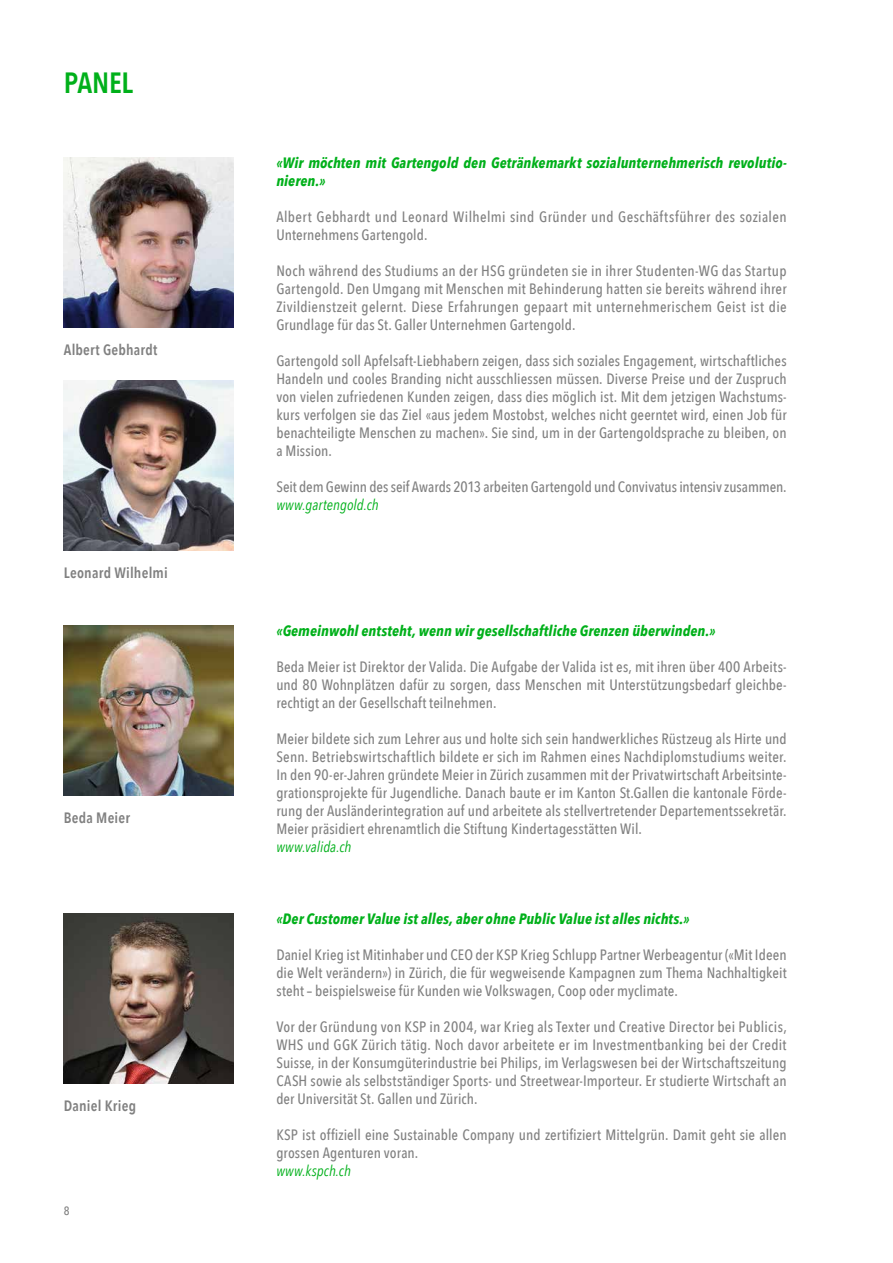
<style>
.page{position:relative;width:893px;height:1263px;background:#fff}
.page>*{position:absolute;margin:0;border:0;box-sizing:border-box;transform-origin:0 0}
.t1{font:600 29.25px "Avenir Next Condensed";letter-spacing:-.01em;color:#00b01a}
.t2{font:500 15px/18px "Avenir Next Condensed";letter-spacing:.005em;color:#818181;text-align:justify}
.t3{font:italic 700 15px/18px "Avenir Next Condensed";letter-spacing:.005em;color:#00b01a}
.t4{font:500 15px/18px "Avenir Next Condensed";letter-spacing:.025em;color:#818181}
.t5{font:600 15px "Avenir Next Condensed";letter-spacing:.015em;color:#818181}
.t6{font:italic 15px "Avenir Next Condensed";letter-spacing:.005em;color:#00b01a}
.t7{font:500 12px "Avenir Next Condensed";color:#818181}
</style>
<div class="page">
<img style="left:64px;top:157px;width:170px;height:170px">
<img style="left:64px;top:381px;width:170px;height:170px">
<img style="left:64px;top:625px;width:170px;height:170px">
<img style="left:64px;top:913px;width:170px;height:170px">
<h1 class="t1" style="left:64px;top:58px;width:71px">PANEL</h1>
<p class="t5" style="left:64px;top:337px;width:95px">Albert Gebhardt</p>
<p class="t5" style="left:64px;top:560px;width:105px">Leonard Wilhelmi</p>
<p class="t5" style="left:64px;top:805px;width:68px">Beda Meier</p>
<p class="t5" style="left:64px;top:1093px;width:74px">Daniel Krieg</p>
<p class="t7" style="left:64px;top:1204px;width:7px">8</p>
<p class="t3" style="left:276px;top:154px;width:512px">«Wir möchten mit Gartengold den Getränkemarkt sozialunternehmerisch revolutio&shy;nieren.»</p>
<p class="t4" style="left:276px;top:208px;width:512px">Albert Gebhardt und Leonard Wilhelmi sind Gründer und Geschäftsführer des sozialen<br>Unternehmens Gartengold.</p>
<p class="t2" style="left:276px;top:262px;width:512px">Noch während des Studiums an der HSG gründeten sie in ihrer Studenten-WG das Startup Gartengold. Den Umgang mit Menschen mit Behinderung hatten sie bereits während ihrer Zivildienstzeit gelernt. Diese Erfahrungen gepaart mit unternehmerischem Geist ist die Grundlage für das St. Galler Unternehmen Gartengold.</p>
<p class="t2" style="left:276px;top:352px;width:512px">Gartengold soll Apfelsaft-Liebhabern zeigen, dass sich soziales Engagement, wirtschaftliches Handeln und cooles Branding nicht ausschliessen müssen. Diverse Preise und der Zuspruch von vielen zufriedenen Kunden zeigen, dass dies möglich ist. Mit dem jetzigen Wachstums&shy;kurs verfolgen sie das Ziel «aus jedem Mostobst, welches nicht geerntet wird, einen Job für benachteiligte Menschen zu machen». Sie sind, um in der Gartengoldsprache zu bleiben, on a Mission.</p>
<p class="t2" style="left:276px;top:478px;width:512px">Seit dem Gewinn des seif Awards 2013 arbeiten Gartengold und Convivatus intensiv zusammen.</p>
<p class="t6" style="left:276px;top:496px;width:104px">www.gartengold.ch</p>
<p class="t3" style="left:276px;top:622px;width:441px">«Gemeinwohl entsteht, wenn wir gesellschaftliche Grenzen überwinden.»</p>
<p class="t2" style="left:276px;top:658px;width:512px">Beda Meier ist Direktor der Valida. Die Aufgabe der Valida ist es, mit ihren über 400 Arbeits&shy;und 80 Wohnplätzen dafür zu sorgen, dass Menschen mit Unterstützungsbedarf gleichbe&shy;rechtigt an der Gesellschaft teilnehmen.</p>
<p class="t2" style="left:276px;top:730px;width:512px">Meier bildete sich zum Lehrer aus und holte sich sein handwerkliches Rüstzeug als Hirte und Senn. Betriebswirtschaftlich bildete er sich im Rahmen eines Nachdiplomstudiums weiter.<br>In den 90-er-Jahren gründete Meier in Zürich zusammen mit der Privatwirtschaft Arbeitsinte&shy;grationsprojekte für Jugendliche. Danach baute er im Kanton St.Gallen die kantonale Förde&shy;rung der Ausländerintegration auf und arbeitete als stellvertretender Departementssekretär.<br>Meier präsidiert ehrenamtlich die Stiftung Kindertagesstätten Wil.</p>
<p class="t6" style="left:276px;top:838px;width:77px">www.valida.ch</p>
<p class="t3" style="left:276px;top:910px;width:415px">«Der Customer Value ist alles, aber ohne Public Value ist alles nichts.»</p>
<p class="t2" style="left:276px;top:946px;width:512px">Daniel Krieg ist Mitinhaber und CEO der KSP Krieg Schlupp Partner Werbeagentur («Mit Ideen die Welt verändern») in Zürich, die für wegweisende Kampagnen zum Thema Nachhaltigkeit steht – beispielsweise für Kunden wie Volkswagen, Coop oder myclimate.</p>
<p class="t2" style="left:276px;top:1018px;width:512px">Vor der Gründung von KSP in 2004, war Krieg als Texter und Creative Director bei Publicis, WHS und GGK Zürich tätig. Noch davor arbeitete er im Investmentbanking bei der Credit Suisse, in der Konsumgüterindustrie bei Philips, im Verlagswesen bei der Wirtschaftszeitung CASH sowie als selbstständiger Sports- und Streetwear-Importeur. Er studierte Wirtschaft an der Universität St. Gallen und Zürich.</p>
<p class="t2" style="left:276px;top:1126px;width:512px">KSP ist offiziell eine Sustainable Company und zertifiziert Mittelgrün. Damit geht sie allen grossen Agenturen voran.</p>
<p class="t6" style="left:276px;top:1162px;width:76px">www.kspch.ch</p>
</div>
